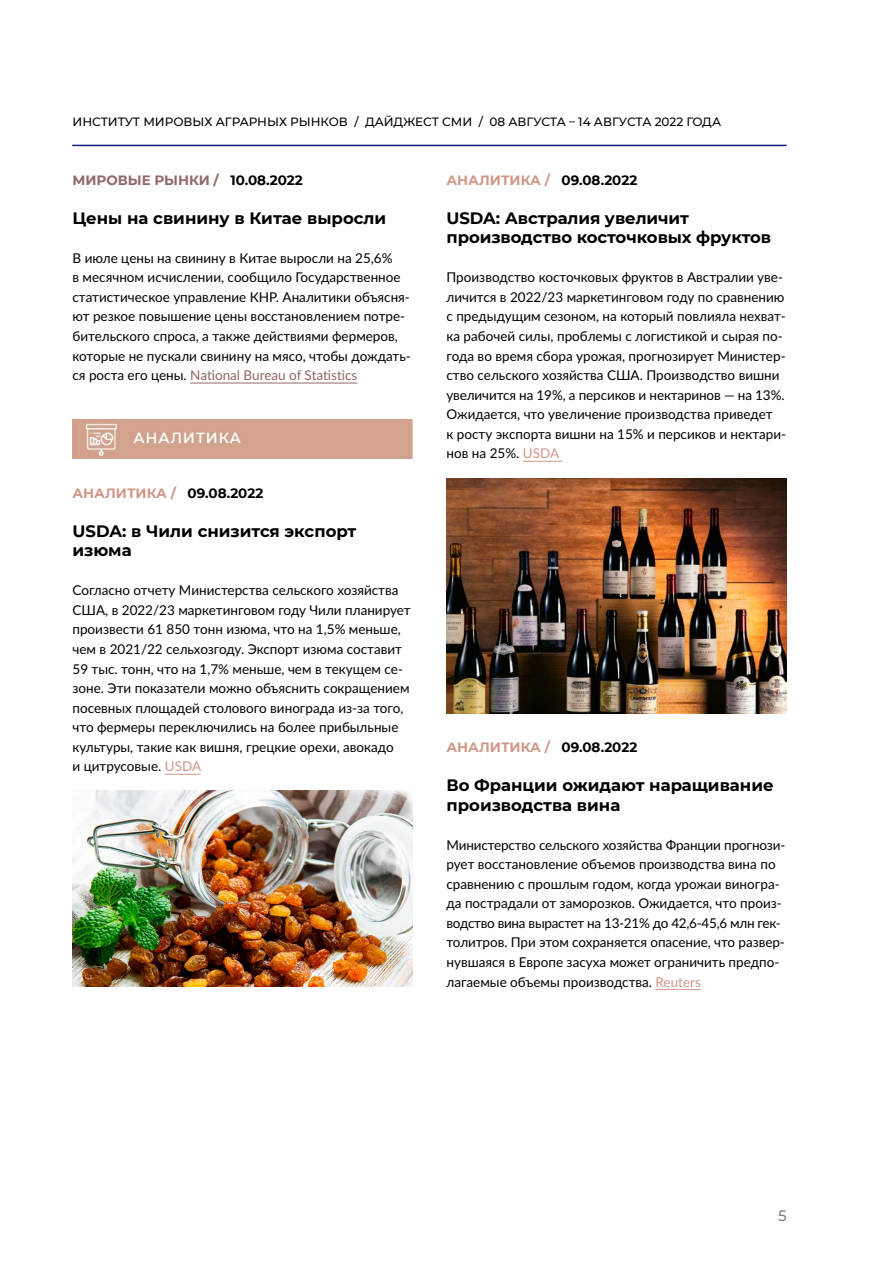
<style>
.page{position:relative;width:893px;height:1263px;background:#fff}
.page>*{position:absolute;margin:0;border:0;box-sizing:border-box;transform-origin:0 0}
.t1{font:700 16.5px/19.5px "Montserrat";color:#000}
.t2{font:500 15px "Montserrat";color:#817f7e}
.t3{font:13.5px/19.5px "Lato";color:#000}
.t4{font:700 13.5px "Montserrat";color:#cf9787}
.t5{font:700 13.5px "Montserrat";color:#916768}
.t6{font:500 12px "Montserrat";color:#000}
.s1{color:#000}
.s2{color:#916768}
.s3{color:#cf9787}
</style>
<div class="page">
<hr style="left:72px;top:145px;width:715px;height:1px;background:#131a7d">
<img style="left:72px;top:419px;width:340px;height:40px">
<hr style="left:165px;top:774px;width:36px;height:1px;background:#cf9787">
<hr style="left:523px;top:461px;width:39px;height:1px;background:#cf9787">
<hr style="left:656px;top:989px;width:45px;height:1px;background:#cf9787">
<img style="left:446px;top:478px;width:341px;height:235px">
<img style="left:72px;top:791px;width:340px;height:195px">
<hr style="left:190px;top:383px;width:167px;height:1px;background:#916768">
<p class="t6" style="left:72px;top:113px;width:650px">ИНСТИТУТ МИРОВЫХ АГРАРНЫХ РЫНКОВ / ДАЙДЖЕСТ СМИ / 08 АВГУСТА – 14 АВГУСТА 2022 ГОДА</p>
<p class="t5" style="left:72px;top:170px;width:232px">МИРОВЫЕ РЫНКИ / <span class="s1">10.08.2022</span></p>
<p class="t1" style="left:72px;top:207px;width:315px">Цены на свинину в Китае выросли</p>
<p class="t3" style="left:72px;top:248px;width:340px">В июле цены на свинину в Китае выросли на 25,6%<br>в месячном исчислении, сообщило Государственное статистическое управление КНР. Аналитики объясня&shy;ют резкое повышение цены восстановлением потре&shy;бительского спроса, а также действиями фермеров, которые не пускали свинину на мясо, чтобы дождать&shy;ся роста его цены. <span class="s2">National Bureau of Statistics</span></p>
<p class="t4" style="left:72px;top:483px;width:192px">АНАЛИТИКА / <span class="s1">09.08.2022</span></p>
<p class="t1" style="left:72px;top:520px;width:285px">USDA: в Чили снизится экспорт изюма</p>
<p class="t3" style="left:72px;top:580px;width:340px">Согласно отчету Министерства сельского хозяйства США, в 2022/23 маркетинговом году Чили планирует произвести 61 850 тонн изюма, что на 1,5% меньше, чем в 2021/22 сельхозгоду. Экспорт изюма составит 59 тыс. тонн, что на 1,7% меньше, чем в текущем се&shy;зоне. Эти показатели можно объяснить сокращением посевных площадей столового винограда из-за того, что фермеры переключились на более прибыльные культуры, такие как вишня, грецкие орехи, авокадо<br>и цитрусовые. <span class="s3">USDA</span></p>
<p class="t4" style="left:446px;top:170px;width:192px">АНАЛИТИКА / <span class="s1">09.08.2022</span></p>
<p class="t1" style="left:446px;top:207px;width:326px">USDA: Австралия увеличит производство косточковых фруктов</p>
<p class="t3" style="left:446px;top:267px;width:341px">Производство косточковых фруктов в Австралии уве&shy;личится в 2022/23 маркетинговом году по сравнению с предыдущим сезоном, на который повлияла нехват&shy;ка рабочей силы, проблемы с логистикой и сырая по&shy;года во время сбора урожая, прогнозирует Министер&shy;ство сельского хозяйства США. Производство вишни увеличится на 19%, а персиков и нектаринов — на 13%.<br>Ожидается, что увеличение производства приведет<br>к росту экспорта вишни на 15% и персиков и нектари&shy;нов на 25%. <span class="s3">USDA</span></p>
<p class="t4" style="left:446px;top:737px;width:192px">АНАЛИТИКА / <span class="s1">09.08.2022</span></p>
<p class="t1" style="left:446px;top:774px;width:329px">Во Франции ожидают наращивание производства вина</p>
<p class="t3" style="left:446px;top:834px;width:340px">Министерство сельского хозяйства Франции прогнози&shy;рует восстановление объемов производства вина по сравнению с прошлым годом, когда урожаи виногра&shy;да пострадали от заморозков. Ожидается, что произ&shy;водство вина вырастет на 13-21% до 42,6-45,6 млн гек&shy;толитров. При этом сохраняется опасение, что развер&shy;нувшаяся в Европе засуха может ограничить предпо&shy;лагаемые объемы производства. <span class="s3">Reuters</span></p>
<p class="t2" style="left:778px;top:1205px;width:10px">5</p>
</div>
